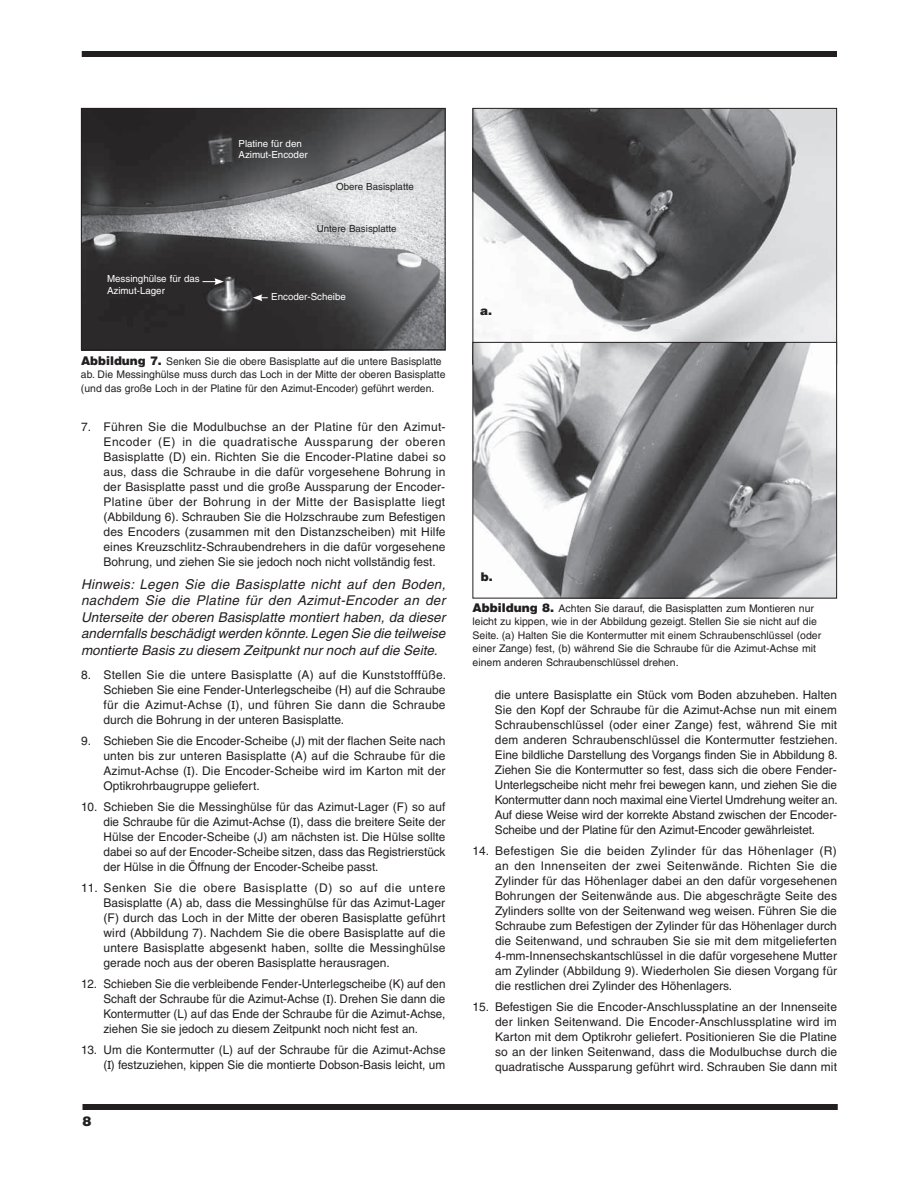
<style>
.page{position:relative;width:918px;height:1188px;background:#fff}
.page>*{position:absolute;margin:0;border:0;box-sizing:border-box;transform-origin:0 0}
.t1{font:italic 13.5px/16.5px "Helvetica";color:#231f20;text-align:justify}
.t2{font:900 13.5px "Helvetica";color:#231f20}
.t3{font:12px/15px "Helvetica";color:#231f20;text-align:justify}
.t4{font:900 12px "Helvetica";color:#231f20}
.t5{font:10.5px/13.5px "Helvetica";color:#231f20}
.t6{font:9.75px/11.2px "Helvetica";color:#fff}
.t7{font:9.75px "Helvetica";color:#231f20}
.s1{font-weight:900;font-size:12px}
.s2{font-family:"Rockwell"}
</style>
<div class="page">
<div style="left:82px;top:51px;width:755px;height:6px;background:#231f20"></div>
<div style="left:82px;top:1104px;width:756px;height:6px;background:#231f20"></div>
<img style="left:83px;top:110px;width:361px;height:238px">
<div style="left:81px;top:108px;width:365px;height:242px;border:1px solid #231f20"></div>
<svg style="left:202px;top:278px;width:22px;height:7px"></svg>
<svg style="left:253px;top:294px;width:15px;height:7px"></svg>
<img style="left:474px;top:110px;width:361px;height:232px">
<img style="left:473px;top:344px;width:364px;height:255px">
<div style="left:472px;top:342px;width:365px;height:256px;border:1px solid #231f20"></div>
<p class="t6" style="left:107px;top:273px;width:94px">Messinghülse für das<br>Azimut-Lager</p>
<p class="t6" style="left:238px;top:138px;width:71px">Platine für den<br>Azimut-Encoder</p>
<p class="t7" style="left:336px;top:181px;width:79px">Obere Basisplatte</p>
<p class="t7" style="left:317px;top:223px;width:81px">Untere Basisplatte</p>
<p class="t6" style="left:271px;top:291px;width:76px">Encoder-Scheibe</p>
<p class="t5" style="left:81px;top:354px;width:366px"><span class="s1">Abbildung 7.</span> Senken Sie die obere Basisplatte auf die untere Basisplatte ab. Die Messinghülse muss durch das Loch in der Mitte der oberen Basisplatte (und das große Loch in der Platine für den Azimut-Encoder) geführt werden.</p>
<p class="t3" style="left:104px;top:420px;width:344px;text-indent:-22px">7. Führen Sie die Modulbuchse an der Platine für den Azimut-Encoder (E) in die quadratische Aussparung der oberen Basisplatte (D) ein. Richten Sie die Encoder-Platine dabei so aus, dass die Schraube in die dafür vorgesehene Bohrung in der Basisplatte passt und die große Aussparung der Encoder-Platine über der Bohrung in der Mitte der Basisplatte liegt (Abbildung 6). Schrauben Sie die Holzschraube zum Befestigen des Encoders (zusammen mit den Distanzscheiben) mit Hilfe eines Kreuzschlitz-Schraubendrehers in die dafür vorgesehene Bohrung, und ziehen Sie sie jedoch noch nicht vollständig fest.</p>
<p class="t1" style="left:81px;top:576px;width:366px">Hinweis: Legen Sie die Basisplatte nicht auf den Boden, nachdem Sie die Platine für den Azimut-Encoder an der Unterseite der oberen Basisplatte montiert haben, da dieser andernfalls beschädigt werden könnte. Legen Sie die teilweise montierte Basis zu diesem Zeitpunkt nur noch auf die Seite.</p>
<p class="t3" style="left:104px;top:667px;width:344px;text-indent:-22px">8. Stellen Sie die untere Basisplatte (A) auf die Kunststofffüße.<br>Schieben Sie eine Fender-Unterlegscheibe (H) auf die Schraube für die Azimut-Achse (<span class="s2">I</span>), und führen Sie dann die Schraube durch die Bohrung in der unteren Basisplatte.</p>
<p class="t3" style="left:104px;top:733px;width:344px;text-indent:-22px">9. Schieben Sie die Encoder-Scheibe (J) mit der flachen Seite nach unten bis zur unteren Basisplatte (A) auf die Schraube für die Azimut-Achse (<span class="s2">I</span>). Die Encoder-Scheibe wird im Karton mit der Optikrohrbaugruppe geliefert.</p>
<p class="t3" style="left:103px;top:799px;width:344px;text-indent:-22px">10. Schieben Sie die Messinghülse für das Azimut-Lager (F) so auf die Schraube für die Azimut-Achse (<span class="s2">I</span>), dass die breitere Seite der Hülse der Encoder-Scheibe (J) am nächsten ist. Die Hülse sollte dabei so auf der Encoder-Scheibe sitzen, dass das Registrierstück der Hülse in die Öffnung der Encoder-Scheibe passt.</p>
<p class="t3" style="left:104px;top:880px;width:344px;text-indent:-22px">11. Senken Sie die obere Basisplatte (D) so auf die untere Basisplatte (A) ab, dass die Messinghülse für das Azimut-Lager (F) durch das Loch in der Mitte der oberen Basisplatte geführt wird (Abbildung 7). Nachdem Sie die obere Basisplatte auf die untere Basisplatte abgesenkt haben, sollte die Messinghülse gerade noch aus der oberen Basisplatte herausragen.</p>
<p class="t3" style="left:104px;top:976px;width:344px;text-indent:-23px">12. Schieben Sie die verbleibende Fender-Unterlegscheibe (K) auf den Schaft der Schraube für die Azimut-Achse (<span class="s2">I</span>). Drehen Sie dann die Kontermutter (L) auf das Ende der Schraube für die Azimut-Achse, ziehen Sie sie jedoch zu diesem Zeitpunkt noch nicht fest an.</p>
<p class="t3" style="left:81px;top:1042px;width:366px;text-align:right">13. Um die Kontermutter (L) auf der Schraube für die Azimut-Achse (<span class="s2">I</span>) festzuziehen, kippen Sie die montierte Dobson-Basis leicht, um</p>
<p class="t2" style="left:82px;top:1112px;width:11px">8</p>
<p class="t4" style="left:480px;top:302px;width:13px">a.</p>
<p class="t4" style="left:481px;top:569px;width:13px">b.</p>
<p class="t5" style="left:472px;top:601px;width:350px"><span class="s1">Abbildung 8.</span> Achten Sie darauf, die Basisplatten zum Montieren nur leicht zu kippen, wie in der Abbildung gezeigt. Stellen Sie sie nicht auf die Seite. (a) Halten Sie die Kontermutter mit einem Schraubenschlüssel (oder einer Zange) fest, (b) während Sie die Schraube für die Azimut-Achse mit einem anderen Schraubenschlüssel drehen.</p>
<p class="t3" style="left:495px;top:688px;width:344px">die untere Basisplatte ein Stück vom Boden abzuheben. Halten Sie den Kopf der Schraube für die Azimut-Achse nun mit einem Schraubenschlüssel (oder einer Zange) fest, während Sie mit dem anderen Schraubenschlüssel die Kontermutter festziehen.<br>Eine bildliche Darstellung des Vorgangs finden Sie in Abbildung 8.<br>Ziehen Sie die Kontermutter so fest, dass sich die obere Fender-Unterlegscheibe nicht mehr frei bewegen kann, und ziehen Sie die Kontermutter dann noch maximal eine Viertel Umdrehung weiter an.<br>Auf diese Weise wird der korrekte Abstand zwischen der Encoder-Scheibe und der Platine für den Azimut-Encoder gewährleistet.</p>
<p class="t3" style="left:495px;top:844px;width:344px;text-indent:-22px">14. Befestigen Sie die beiden Zylinder für das Höhenlager (R) an den Innenseiten der zwei Seitenwände. Richten Sie die Zylinder für das Höhenlager dabei an den dafür vorgesehenen Bohrungen der Seitenwände aus. Die abgeschrägte Seite des Zylinders sollte von der Seitenwand weg weisen. Führen Sie die Schraube zum Befestigen der Zylinder für das Höhenlager durch die Seitenwand, und schrauben Sie sie mit dem mitgelieferten 4-mm-Innensechskantschlüssel in die dafür vorgesehene Mutter am Zylinder (Abbildung 9). Wiederholen Sie diesen Vorgang für die restlichen drei Zylinder des Höhenlagers.</p>
<p class="t3" style="left:495px;top:1000px;width:344px;text-indent:-22px">15. Befestigen Sie die Encoder-Anschlussplatine an der Innenseite der linken Seitenwand. Die Encoder-Anschlussplatine wird im Karton mit dem Optikrohr geliefert. Positionieren Sie die Platine so an der linken Seitenwand, dass die Modulbuchse durch die quadratische Aussparung geführt wird. Schrauben Sie dann mit</p>
</div>
